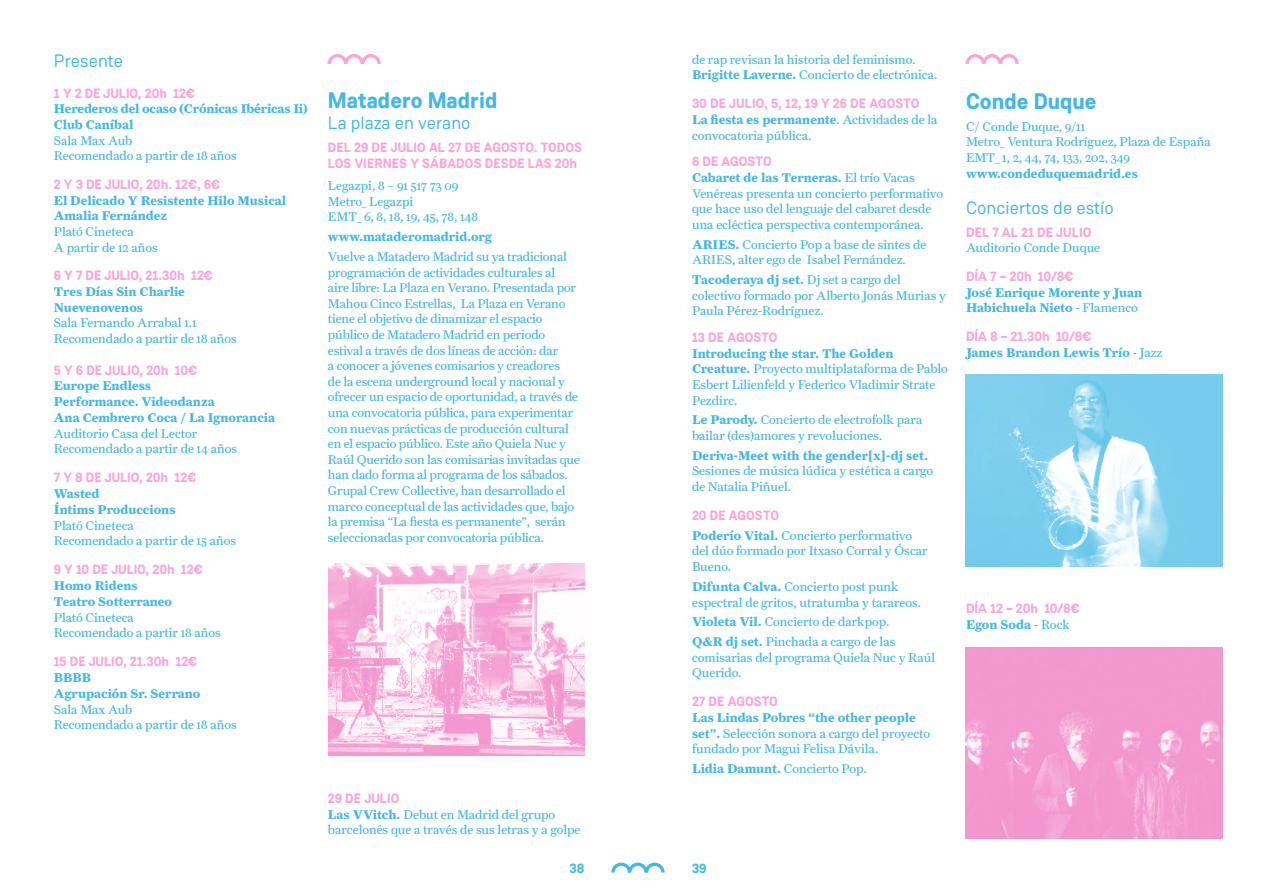
<style>
.page{position:relative;width:1276px;height:893px;background:#fff}
.page>*{position:absolute;margin:0;border:0;box-sizing:border-box;transform-origin:0 0}
.t1{font:700 22.5px "Weissenhof Grotesk";color:#43b7e8}
.t2{font:18px "Weissenhof Grotesk";color:#43b7e8}
.t3{font:700 13.5px/16.2px "Weissenhof Grotesk";color:#fda4d7}
.t4{font:700 13.5px "Weissenhof Grotesk";color:#43b7e8}
.t5{font:12.75px/15.6px "Farnham Text";color:#43b7e8}
.t6{font:700 12.75px/15.6px "Farnham Text";color:#43b7e8}
.s1{font-weight:700}
.s2{font-weight:400}
</style>
<div class="page">
<svg style="left:611px;top:862px;width:54px;height:11px"></svg>
<svg style="left:327px;top:54px;width:54px;height:10px"></svg>
<svg style="left:965px;top:54px;width:54px;height:10px"></svg>
<img style="left:328px;top:564px;width:256px;height:192px">
<img style="left:966px;top:374px;width:256px;height:192px">
<img style="left:966px;top:647px;width:256px;height:192px">
<h2 class="t2" style="left:54px;top:50px;width:71px">Presente</h2>
<p class="t3" style="left:54px;top:85px;width:143px">1 Y 2 DE JULIO, 20h 12€</p>
<p class="t6" style="left:54px;top:101px;width:255px">Herederos del ocaso (Crónicas Ibéricas Ii)<br>Club Caníbal</p>
<p class="t5" style="left:54px;top:132px;width:184px">Sala Max Aub<br>Recomendado a partir de 18 años</p>
<p class="t3" style="left:54px;top:177px;width:168px">2 Y 3 DE JULIO, 20h. 12€, 6€</p>
<p class="t6" style="left:54px;top:192px;width:234px">El Delicado Y Resistente Hilo Musical<br>Amalia Fernández</p>
<p class="t5" style="left:54px;top:224px;width:105px">Plató Cineteca<br>A partir de 12 años</p>
<p class="t3" style="left:54px;top:268px;width:160px">6 Y 7 DE JULIO, 21.30h 12€</p>
<p class="t6" style="left:54px;top:284px;width:132px">Tres Días Sin Charlie<br>Nuevenovenos</p>
<p class="t5" style="left:54px;top:315px;width:184px">Sala Fernando Arrabal 1.1<br>Recomendado a partir de 18 años</p>
<p class="t3" style="left:54px;top:362px;width:145px">5 Y 6 DE JULIO, 20h 10€</p>
<p class="t6" style="left:54px;top:378px;width:223px">Europe Endless<br>Performance. Videodanza<br>Ana Cembrero Coca / La Ignorancia</p>
<p class="t5" style="left:54px;top:425px;width:185px">Auditorio Casa del Lector<br>Recomendado a partir de 14 años</p>
<p class="t3" style="left:54px;top:470px;width:144px">7 Y 8 DE JULIO, 20h 12€</p>
<p class="t6" style="left:54px;top:485px;width:123px;line-height:16.2px">Wasted<br>Íntims Produccions</p>
<p class="t5" style="left:54px;top:517px;width:184px">Plató Cineteca<br>Recomendado a partir de 15 años</p>
<p class="t3" style="left:54px;top:562px;width:150px">9 Y 10 DE JULIO, 20h 12€</p>
<p class="t6" style="left:54px;top:577px;width:120px;line-height:16.2px">Homo Ridens<br>Teatro Sotterraneo</p>
<p class="t5" style="left:54px;top:609px;width:168px">Plató Cineteca<br>Recomendado a partir 18 años</p>
<p class="t3" style="left:54px;top:654px;width:145px">15 DE JULIO, 21.30h 12€</p>
<p class="t6" style="left:54px;top:669px;width:148px;line-height:16.2px">BBBB<br>Agrupación Sr. Serrano</p>
<p class="t5" style="left:54px;top:701px;width:184px">Sala Max Aub<br>Recomendado a partir de 18 años</p>
<h1 class="t1" style="left:328px;top:86px;width:171px">Matadero Madrid</h1>
<h2 class="t2" style="left:328px;top:112px;width:144px">La plaza en verano</h2>
<p class="t3" style="left:328px;top:139px;width:256px">DEL 29 DE JULIO AL 27 DE AGOSTO. TODOS<br>LOS VIERNES Y SÁBADOS DESDE LAS 20h</p>
<p class="t5" style="left:328px;top:178px;width:152px">Legazpi, 8 – 91 517 73 09<br>Metro_ Legazpi<br>EMT_ 6, 8, 18, 19, 45, 78, 148</p>
<p class="t6" style="left:328px;top:229px;width:165px">www.mataderomadrid.org</p>
<p class="t5" style="left:328px;top:249px;width:254px">Vuelve a Matadero Madrid su ya tradicional programación de actividades culturales al<br>aire libre: La Plaza en Verano. Presentada por Mahou Cinco Estrellas, La Plaza en Verano tiene el objetivo de dinamizar el espacio público de Matadero Madrid en periodo estival a través de dos líneas de acción: dar<br>a conocer a jóvenes comisarios y creadores<br>de la escena underground local y nacional y ofrecer un espacio de oportunidad, a través de una convocatoria pública, para experimentar con nuevas prácticas de producción cultural en el espacio público. Este año Quiela Nuc y Raúl Querido son las comisarias invitadas que han dado forma al programa de los sábados.<br>Grupal Crew Collective, han desarrollado el marco conceptual de las actividades que, bajo la premisa “La fiesta es permanente”, serán seleccionadas por convocatoria pública.</p>
<p class="t3" style="left:328px;top:791px;width:73px">29 DE JULIO</p>
<p class="t5" style="left:328px;top:806px;width:254px"><span class="s1">Las VVitch.</span> Debut en Madrid del grupo barcelonés que a través de sus letras y a golpe</p>
<p class="t5" style="left:692px;top:51px;width:247px">de rap revisan la historia del feminismo.<br><span class="s1">Brigitte Laverne.</span> Concierto de electrónica.</p>
<p class="t3" style="left:692px;top:96px;width:229px">30 DE JULIO, 5, 12, 19 Y 26 DE AGOSTO</p>
<p class="t5" style="left:692px;top:112px;width:247px"><span class="s1">La fiesta es permanente</span>. Actividades de la convocatoria pública.</p>
<p class="t3" style="left:692px;top:154px;width:81px">6 DE AGOSTO</p>
<p class="t5" style="left:692px;top:170px;width:253px"><span class="s1">Cabaret de las Terneras.</span> El trío Vacas Venéreas presenta un concierto performativo que hace uso del lenguaje del cabaret desde una ecléctica perspectiva contemporánea.</p>
<p class="t5" style="left:692px;top:236px;width:236px"><span class="s1">ARIES.</span> Concierto Pop a base de sintes de<br>ARIES, alter ego de Isabel Fernández.</p>
<p class="t5" style="left:692px;top:272px;width:255px"><span class="s1">Tacoderaya dj set.</span> Dj set a cargo del colectivo formado por Alberto Jonás Murias y<br>Paula Pérez-Rodríguez.</p>
<p class="t3" style="left:692px;top:330px;width:87px">13 DE AGOSTO</p>
<p class="t5" style="left:692px;top:345px;width:257px"><span class="s1">Introducing the star. The Golden Creature.</span> Proyecto multiplataforma de Pablo Esbert Lilienfeld y Federico Vladimir Strate Pezdirc.</p>
<p class="t5" style="left:692px;top:412px;width:232px"><span class="s1">Le Parody.</span> Concierto de electrofolk para bailar (des)amores y revoluciones.</p>
<p class="t6" style="left:692px;top:448px;width:237px">Deriva-Meet with the gender[x]-dj set.</p>
<p class="t5" style="left:692px;top:463px;width:243px">Sesiones de música lúdica y estética a cargo de Natalia Piñuel.</p>
<p class="t3" style="left:692px;top:507px;width:88px">20 DE AGOSTO</p>
<p class="t5" style="left:692px;top:527px;width:237px"><span class="s1">Poderío Vital.</span> Concierto performativo del dúo formado por Itxaso Corral y Óscar<br>Bueno.</p>
<p class="t5" style="left:692px;top:579px;width:231px"><span class="s1">Difunta Calva.</span> Concierto post punk espectral de gritos, utratumba y tarareos.</p>
<p class="t5" style="left:692px;top:612px;width:205px;line-height:19.8px"><span class="s1">Violeta Vil.</span> Concierto de darkpop.<br><span class="s1">Q&amp;R dj set.</span> Pinchada a cargo de las</p>
<p class="t5" style="left:692px;top:649px;width:244px">comisarias del programa Quiela Nuc y Raúl<br>Querido.</p>
<p class="t3" style="left:692px;top:694px;width:87px">27 DE AGOSTO</p>
<p class="t5" style="left:692px;top:710px;width:240px"><span class="s1">Las Lindas Pobres “the other people set”.</span> Selección sonora a cargo del proyecto fundado por Magui Felisa Dávila.</p>
<p class="t5" style="left:692px;top:761px;width:176px"><span class="s1">Lidia Damunt.</span> Concierto Pop.</p>
<p class="t4" style="left:569px;top:860px;width:16px">38</p>
<p class="t4" style="left:692px;top:860px;width:16px">39</p>
<h1 class="t1" style="left:966px;top:87px;width:132px">Conde Duque</h1>
<p class="t5" style="left:966px;top:118px;width:246px">C/ Conde Duque, 9/11<br>Metro_ Ventura Rodríguez, Plaza de España<br>EMT_ 1, 2, 44, 74, 133, 202, 349</p>
<p class="t6" style="left:966px;top:165px;width:173px">www.condeduquemadrid.es</p>
<h2 class="t2" style="left:966px;top:197px;width:149px">Conciertos de estío</h2>
<p class="t3" style="left:966px;top:224px;width:127px">DEL 7 AL 21 DE JULIO</p>
<p class="t5" style="left:966px;top:240px;width:136px">Auditorio Conde Duque</p>
<p class="t3" style="left:966px;top:269px;width:109px">DÍA 7 – 20h 10/8€</p>
<p class="t6" style="left:966px;top:285px;width:178px">José Enrique Morente y Juan<br>Habichuela Nieto <span class="s2">- Flamenco</span></p>
<p class="t3" style="left:966px;top:329px;width:127px">DÍA 8 – 21.30h 10/8€</p>
<p class="t6" style="left:966px;top:345px;width:198px">James Brandon Lewis Trío <span class="s2">- Jazz</span></p>
<p class="t3" style="left:966px;top:601px;width:115px">DÍA 12 – 20h 10/8€</p>
<p class="t6" style="left:966px;top:617px;width:105px">Egon Soda <span class="s2">- Rock</span></p>
</div>
